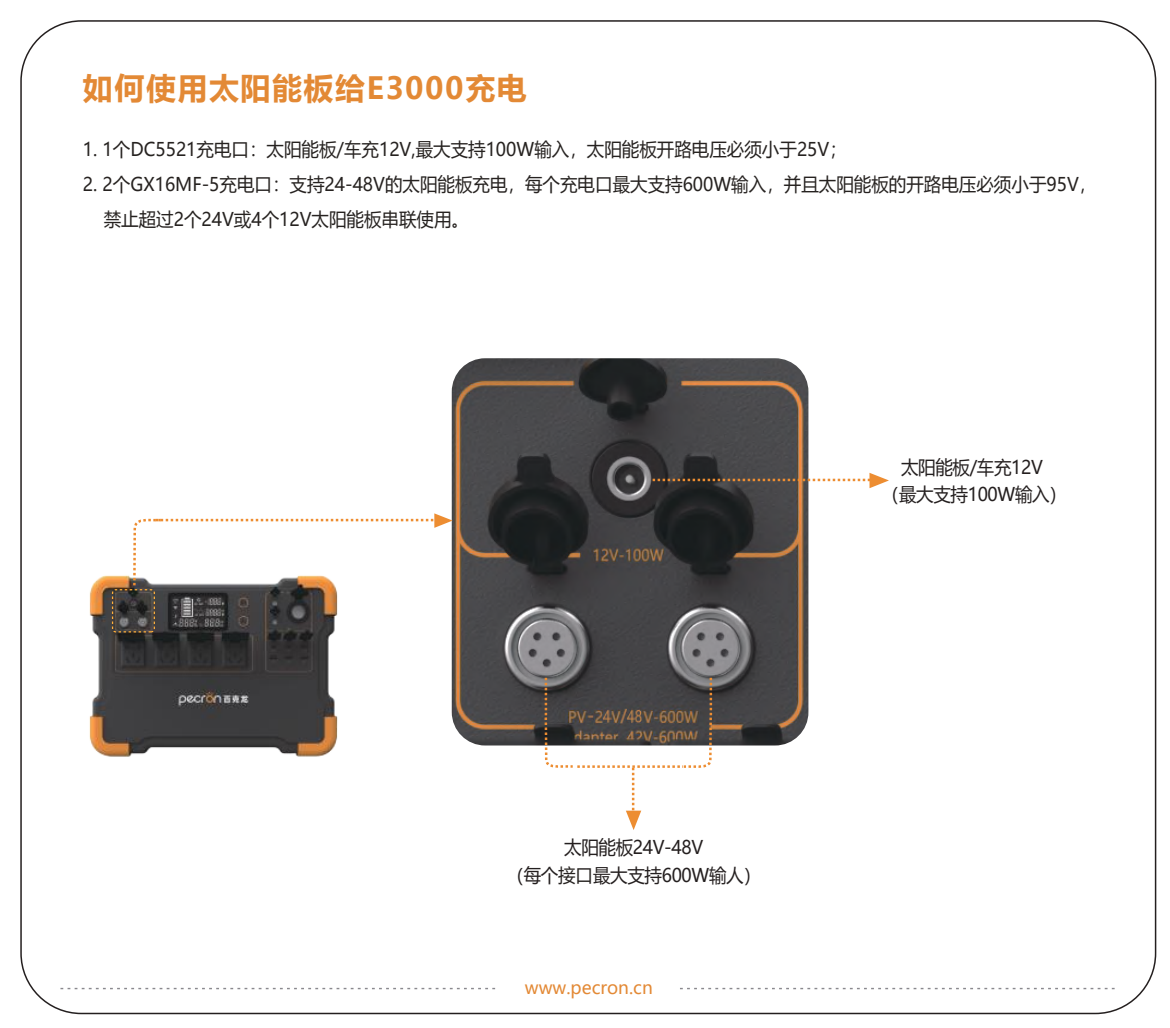
<style>
.page{position:relative;width:1170px;height:1028px;background:#fff}
.page>*{position:absolute;margin:0;border:0;box-sizing:border-box;transform-origin:0 0}
.t1{font:700 30.25px "Microsoft Ya Hei";letter-spacing:.05em;color:#e38935}
.t2{font:18.75px/35px "Microsoft Ya Hei";color:#262220;scale:.93 1}
.t3{font:18.75px/27.5px "Microsoft Ya Hei";letter-spacing:-.02em;color:#241f1f;text-align:center;scale:.93 1}
.t4{font:17.5px "Microsoft Ya Hei";color:#e38935}
.s1{color:#262220}
</style>
<div class="page">
<img style="left:89px;top:575px;width:249px;height:182px">
<img style="left:452px;top:358px;width:356px;height:387px">
<svg style="left:650px;top:473px;width:238px;height:15px"></svg>
<svg style="left:543px;top:675px;width:170px;height:155px"></svg>
<div style="left:112px;top:589px;width:43px;height:43px;border:1px dashed #ffaf3c;border-radius:3px"></div>
<svg style="left:132px;top:513px;width:320px;height:75px"></svg>
<svg style="left:60px;top:987px;width:436px;height:2px"></svg>
<svg style="left:680px;top:987px;width:435px;height:2px"></svg>
<h1 class="t1" style="left:83px;top:67px;width:445px">如何使用太阳能板给E3000充电</h1>
<p class="t2" style="left:83px;top:131px;width:822px">1. 1个DC5521充电口：太阳能板/车充12V,最大支持100W输入，太阳能板开路电压必须小于25V；</p>
<p class="t2" style="left:104px;top:166px;width:1068px;text-indent:-21px">2. 2个GX16MF-5充电口：支持24-48V的太阳能板充电，每个充电口最大支持600W输入，并且太阳能板的开路电压必须小于95V，禁止超过2个24V或4个12V太阳能板串联使用。</p>
<p class="t3" style="left:506px;top:833px;width:275px">太阳能板24V-48V<br>（每个<span class="s1">接口</span>最大支持600W输人）</p>
<p class="t4" style="left:525px;top:975px;width:129px">www.pecron.cn</p>
<p class="t3" style="left:881px;top:453px;width:200px">太阳能板/车充12V<br>（最大支持100W输入）</p>
</div>
